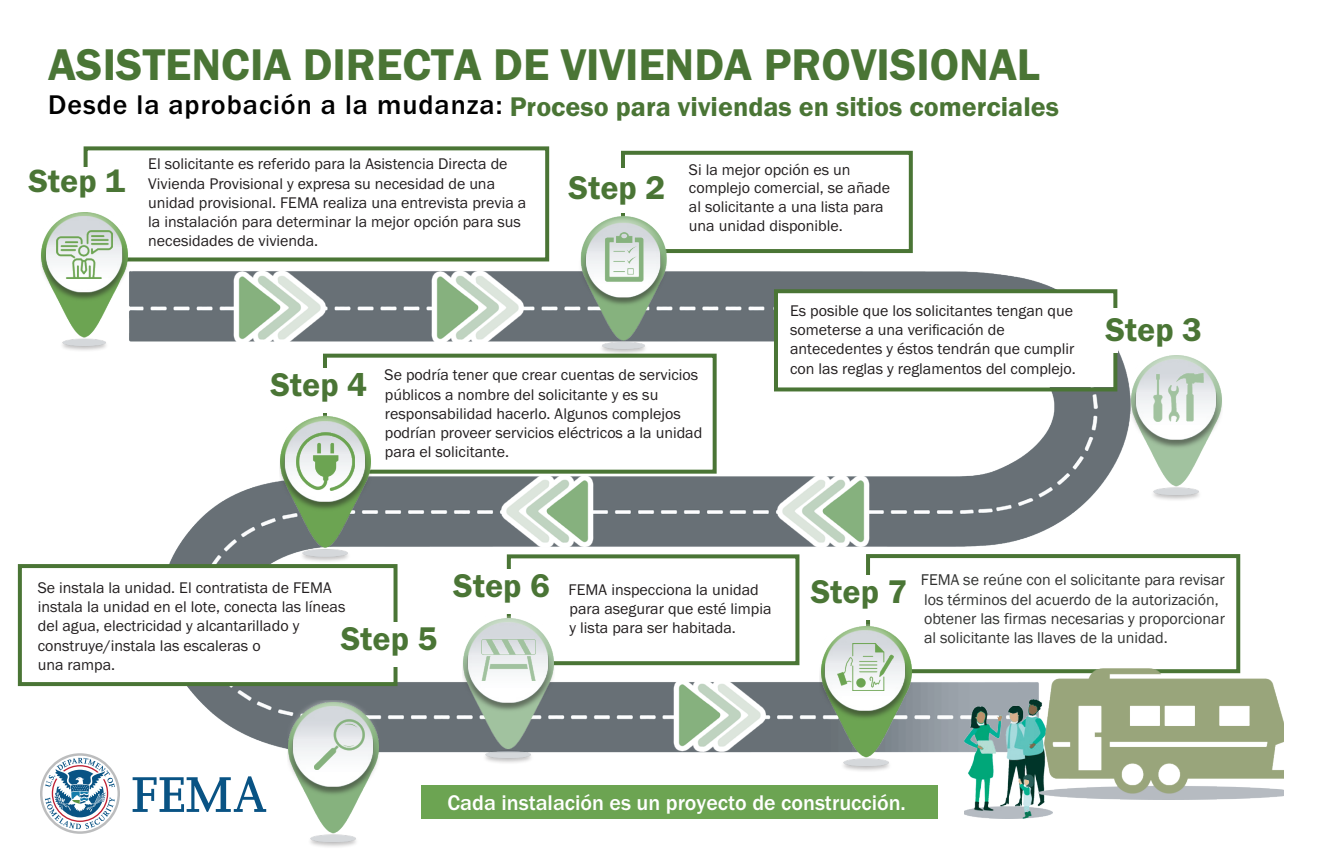
<style>
.page{position:relative;width:1332px;height:864px;background:#fff}
.page>*{position:absolute;margin:0;border:0;box-sizing:border-box;transform-origin:0 0}
.t1{font:46px "Franklin Gothic URW Dem";color:#4a7535}
.t2{font:34px "Franklin Gothic URW Dem";color:#4a7535}
.t3{font:33.2px "Franklin Gothic URW Dem";color:#4a7535}
.t4{font:28px "Franklin Gothic URW Dem";color:#4a7535}
.t5{font:500 22px "Franklin Gothic URW";color:#fff}
.t6{font:16px/19.2px "Franklin Gothic URW Boo";color:#231f20}
.t7{font:16px/19.4px "Franklin Gothic";color:#323332}
.s1{font-family:"Franklin Gothic URW";font-weight:500;color:#000}
</style>
<div class="page">
<img style="left:130px;top:271px;width:1001px;height:486px">
<div style="left:871px;top:552px;width:367px;height:115px;background:#fff"></div>
<svg style="left:17px;top:287px;width:1102px;height:401px"></svg>
<div style="left:427px;top:786px;width:511px;height:33px;background:#6ca452"></div>
<div style="left:421px;top:786px;width:432px;height:33px;background:#6ca452"></div>
<img style="left:231px;top:271px;width:90px;height:75px">
<hr style="left:1113px;top:308px;width:4px;height:45px;background:#fff">
<div style="left:866px;top:554px;width:374px;height:119px;border:4px solid #4a7535"></div>
<svg style="left:321px;top:149px;width:594px;height:518px"></svg>
<div style="left:84px;top:146px;width:465px;height:115px;border:4px solid #4a7535"></div>
<img style="left:964px;top:699px;width:88px;height:120px">
<img style="left:41px;top:301px;width:86px;height:50px">
<img style="left:40px;top:212px;width:90px;height:89px">
<div style="left:77px;top:167px;width:27px;height:45px;background:#fff"></div>
<img style="left:821px;top:721px;width:90px;height:50px">
<img style="left:819px;top:625px;width:92px;height:96px">
<img style="left:463px;top:713px;width:90px;height:50px">
<img style="left:462px;top:617px;width:92px;height:96px">
<img style="left:481px;top:640px;width:54px;height:41px">
<img style="left:307px;top:796px;width:53px;height:51px">
<img style="left:288px;top:700px;width:92px;height:96px">
<img style="left:281px;top:511px;width:90px;height:51px">
<img style="left:280px;top:415px;width:92px;height:96px">
<img style="left:297px;top:432px;width:58px;height:58px">
<img style="left:1150px;top:449px;width:53px;height:51px">
<img style="left:1131px;top:355px;width:91px;height:94px">
<img style="left:1154px;top:374px;width:50px;height:48px">
<img style="left:577px;top:214px;width:92px;height:140px">
<img style="left:1038px;top:669px;width:246px;height:130px">
<img style="left:671px;top:676px;width:96px;height:78px">
<img style="left:499px;top:472px;width:96px;height:78px">
<img style="left:775px;top:472px;width:96px;height:78px">
<img style="left:577px;top:216px;width:92px;height:91px">
<img style="left:578px;top:216px;width:92px;height:65px">
<img style="left:315px;top:719px;width:50px;height:50px">
<div style="left:317px;top:369px;width:34px;height:44px;background:#fff"></div>
<div style="left:615px;top:168px;width:38px;height:45px;background:#fff"></div>
<div style="left:500px;top:569px;width:30px;height:44px;background:#fff"></div>
<div style="left:859px;top:575px;width:23px;height:45px;background:#fff"></div>
<img style="left:56px;top:230px;width:56px;height:48px">
<img style="left:838px;top:644px;width:56px;height:47px">
<svg style="left:133px;top:776px;width:133px;height:36px"></svg>
<svg style="left:40px;top:753px;width:80px;height:81px"></svg>
<h1 class="t1" style="left:48px;top:37px;width:994px">ASISTENCIA DIRECTA DE VIVIENDA PROVISIONAL</h1>
<h1 class="t4" style="left:48px;top:90px;width:1013px"><span class="s1">Desde la aprobación a la mudanza:</span> Proceso para viviendas en sitios comerciales</h1>
<h2 class="t3" style="left:29px;top:161px;width:98px">Step 1</h2>
<p class="t6" style="left:148px;top:154px;width:380px">El solicitante es referido para la Asistencia Directa de Vivienda Provisional y expresa su necesidad de una unidad provisional. FEMA realiza una entrevista previa a la instalación para determinar la mejor opción para sus necesidades de vivienda.</p>
<h1 class="t2" style="left:569px;top:166px;width:98px">Step 2</h1>
<p class="t6" style="left:689px;top:161px;width:203px;line-height:17.2px">Si la mejor opción es un complejo comercial, se añade</p>
<p class="t6" style="left:689px;top:196px;width:196px">al solicitante a una lista para una unidad disponible.</p>
<h1 class="t2" style="left:270px;top:364px;width:98px">Step 4</h1>
<p class="t6" style="left:385px;top:365px;width:319px">Se podría tener que crear cuentas de servicios públicos a nombre del solicitante y es su responsabilidad hacerlo. Algunos complejos podrían proveer servicios eléctricos a la unidad para el solicitante.</p>
<p class="t6" style="left:790px;top:301px;width:287px">Es posible que los solicitantes tengan que someterse a una verificación de antecedentes y éstos tendrán que cumplir con las reglas y reglamentos del complejo.</p>
<h1 class="t2" style="left:1105px;top:309px;width:98px">Step 3</h1>
<p class="t6" style="left:38px;top:578px;width:309px">Se instala la unidad. El contratista de FEMA instala la unidad en el lote, conecta las líneas del agua, electricidad y alcantarillado y construye/instala las escaleras o<br>una rampa.</p>
<h1 class="t2" style="left:453px;top:565px;width:98px">Step 6</h1>
<p class="t6" style="left:569px;top:580px;width:204px">FEMA inspecciona la unidad para asegurar que esté limpia y lista para ser habitada.</p>
<h1 class="t2" style="left:811px;top:570px;width:98px">Step 7</h1>
<p class="t7" style="left:921px;top:570px;width:306px">FEMA se reúne con el solicitante para revisar los términos del acuerdo de la autorización, obtener las firmas necesarias y proporcionar al solicitante las llaves de la unidad.</p>
<h2 class="t2" style="left:341px;top:618px;width:98px">Step 5</h2>
<h3 class="t5" style="left:454px;top:787px;width:393px">Each installation i a construction project.</h3>
<p class="t5" style="left:448px;top:789px;width:460px">Cada instalación es un proyecto de construcción.</p>
</div>
